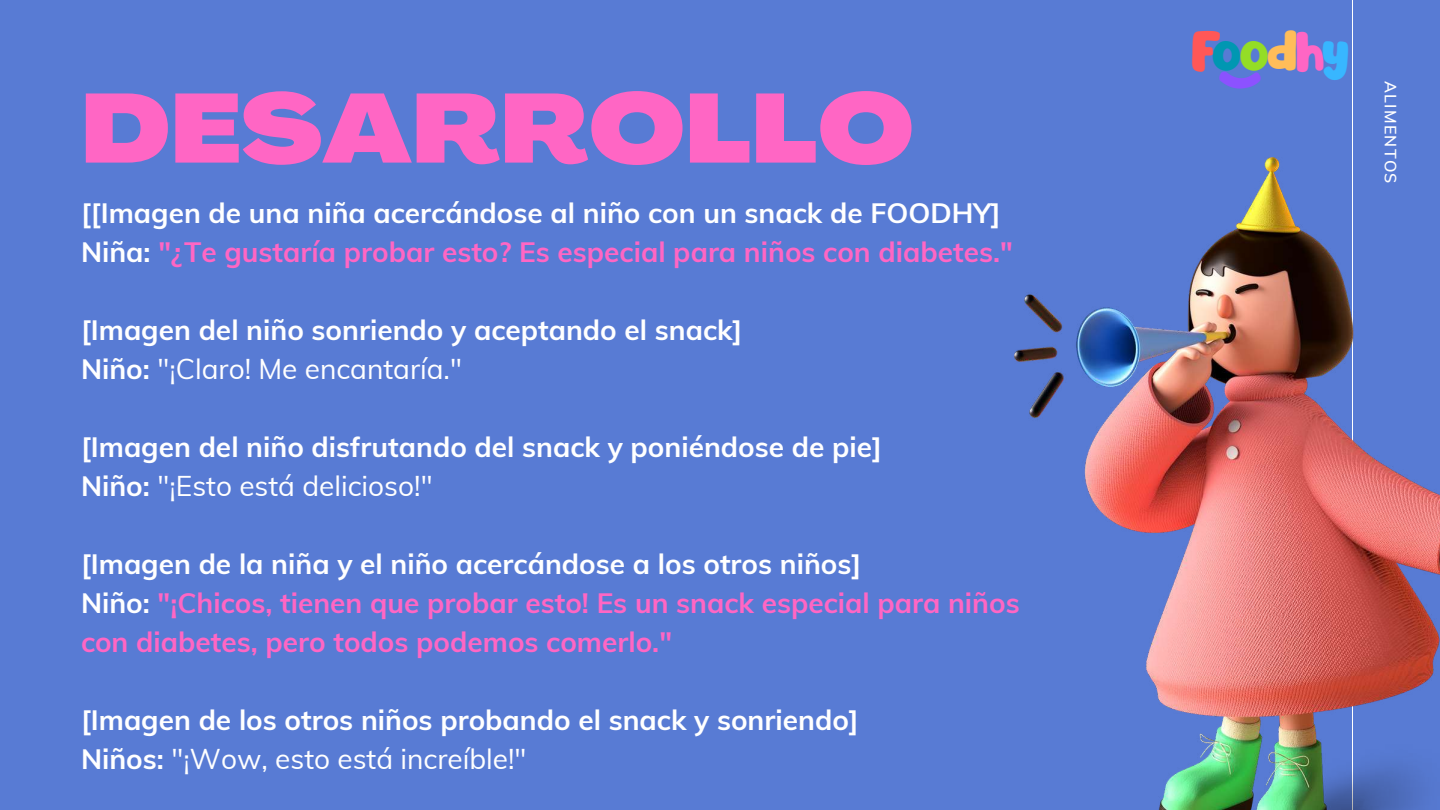
<style>
.page{position:relative;width:1440px;height:810px;background:#587bd4}
.page>*{position:absolute;margin:0;border:0;box-sizing:border-box;transform-origin:0 0}
.t1{font:900 expanded 96px "Agrandir";color:#ff66c4}
.t2{font:49.7px "Mango";letter-spacing:-.055em;color:#ff5757}
.t3{font:49.7px "Mango";color:#8c52ff}
.t4{font:700 28px/39px "Muli";color:#fff}
.t5{font:700 28px/39px "Muli";color:#ff66c4}
.t6{font:600 16px "Muli";letter-spacing:.08em;color:#fff}
.s1{color:#ff66c4}
.s2{font-weight:400}
.s3{color:#fff}
.s4{color:#0097b2}
.s5{color:#94dd26}
.s6{color:#ffbd59}
.s7{color:#38b6ff}
</style>
<div class="page">
<hr style="left:1352px;top:0;width:1px;height:810px;background:#fff">
<img style="left:1015px;top:157px;width:425px;height:653px">
<h1 class="t1" style="left:81px;top:91px;width:835px">DESARROLLO</h1>
<p class="t4" style="left:81px;top:193px;width:933px">[[Imagen de una niña acercándose al niño con un snack de FOODHY]<br>Niña: <span class="s1">"¿Te gustaría probar esto? Es especial para niños con diabetes."</span></p>
<p class="t4" style="left:81px;top:310px;width:663px">[Imagen del niño sonriendo y aceptando el snack]<br>Niño: <span class="s2">"¡Claro! Me encantaría."</span></p>
<p class="t4" style="left:81px;top:427px;width:803px">[Imagen del niño disfrutando del snack y poniéndose de pie]<br>Niño: <span class="s2">"¡Esto está delicioso!"</span></p>
<p class="t5" style="left:81px;top:544px;width:940px"><span class="s3">[Imagen de la niña y el niño acercándose a los otros niños]<br>Niño:</span> "¡Chicos, tienen que probar esto! Es un snack especial para niños con diabetes, pero todos podemos comerlo."</p>
<p class="t4" style="left:81px;top:700px;width:779px">[Imagen de los otros niños probando el snack y sonriendo]<br>Niños: <span class="s2">"¡Wow, esto está increíble!"</span></p>
<h2 class="t2" style="left:1191px;top:31px;width:161px">F<span class="s4">o</span><span class="s5">o</span><span class="s6">d</span><span class="s1">h</span><span class="s7">y</span></h2>
<h2 class="t3" style="left:1219px;top:90px;width:21px;rotate:-90deg">(</h2>
<p class="t6" style="left:1401px;top:81px;width:104px;rotate:90deg">ALIMENTOS</p>
</div>
